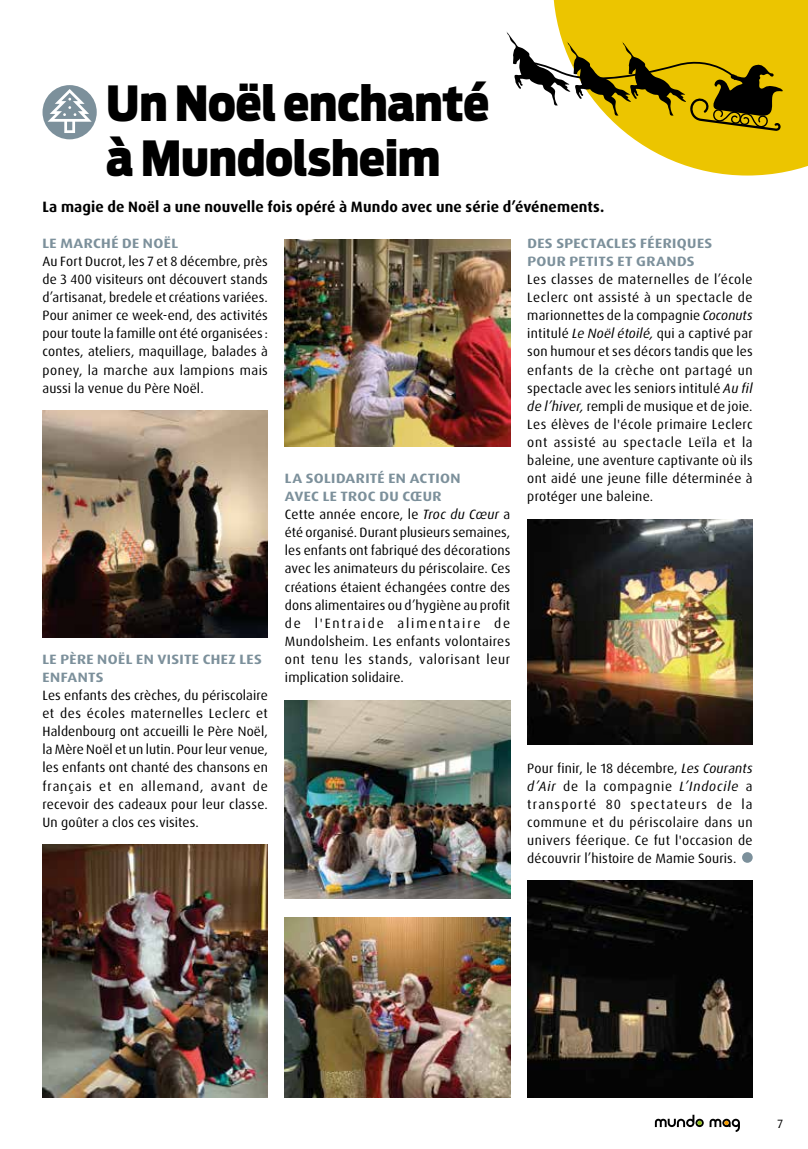
<style>
.page{position:relative;width:808px;height:1149px;background:#fff}
.page>*{position:absolute;margin:0;border:0;box-sizing:border-box;transform-origin:0 0}
.t1{font:900 48px/54.2px "Antenna Cond";letter-spacing:-.01em;color:#000}
.t2{font:700 15px "Dax Pro";letter-spacing:.01em;color:#000}
.t3{font:13.5px/18.1px "Dax Pro";letter-spacing:.015em;color:#000;text-align:justify}
.t4{font:700 expanded 13.5px/18.1px "Dax Pro";letter-spacing:.03em;color:#7c909b}
.t5{font:12px "Dax Pro";color:#000}
.s1{font-weight:700;font-stretch:expanded;color:#7c909b}
.s2{font-style:italic}
</style>
<div class="page">
<svg style="left:742px;top:851px;width:11px;height:11px"></svg>
<div style="left:43px;top:85px;width:54px;height:54px;background:#7c909b;border-radius:50%"></div>
<svg style="left:48px;top:89px;width:44px;height:44px"></svg>
<svg style="left:553px;top:0;width:255px;height:175px;fill:#ecc500"></svg>
<img style="left:43px;top:410px;width:225px;height:227px">
<img style="left:43px;top:844px;width:225px;height:253px">
<img style="left:527px;top:880px;width:226px;height:217px">
<img style="left:285px;top:917px;width:225px;height:180px">
<img style="left:527px;top:519px;width:226px;height:225px">
<img style="left:285px;top:700px;width:225px;height:198px">
<img style="left:285px;top:239px;width:225px;height:207px">
<svg style="left:506px;top:32px;width:278px;height:99px"></svg>
<svg style="left:655px;top:1114px;width:85px;height:17px"></svg>
<h1 class="t1" style="left:106px;top:77px;width:384px">Un Noël enchanté à Mundolsheim</h1>
<p class="t2" style="left:43px;top:197px;width:563px">La magie de Noël a une nouvelle fois opéré à Mundo avec une série d’événements.</p>
<p class="t4" style="left:43px;top:234px;width:137px">LE MARCHÉ DE NOËL</p>
<p class="t3" style="left:43px;top:252px;width:227px">Au Fort Ducrot, les 7 et 8 décembre, près de 3 400 visiteurs ont découvert stands d’artisanat, bredele et créations variées.<br>Pour animer ce week-end, des activités pour toute la famille ont été organisées : contes, ateliers, maquillage, balades à poney, la marche aux lampions mais aussi la venue du Père Noël.</p>
<p class="t4" style="left:43px;top:650px;width:221px">LE PÈRE NOËL EN VISITE CHEZ LES<br>ENFANTS</p>
<p class="t3" style="left:43px;top:686px;width:227px">Les enfants des crèches, du périscolaire et des écoles maternelles Leclerc et Haldenbourg ont accueilli le Père Noël, la Mère Noël et un lutin. Pour leur venue, les enfants ont chanté des chansons en français et en allemand, avant de recevoir des cadeaux pour leur classe.<br>Un goûter a clos ces visites.</p>
<p class="t3" style="left:285px;top:469px;width:227px;text-align:left"><span class="s1">LA SOLIDARITÉ EN ACTION<br>AVEC LE TROC DU CŒUR<br></span>Cette année encore, le <span class="s2">Troc du Cœur</span> a été organisé. Durant plusieurs semaines, les enfants ont fabriqué des décorations avec les animateurs du périscolaire. Ces créations étaient échangées contre des dons alimentaires ou d’hygiène au profit de l'Entraide alimentaire de Mundolsheim. Les enfants volontaires ont tenu les stands, valorisant leur implication solidaire.</p>
<p class="t4" style="left:527px;top:234px;width:186px">DES SPECTACLES FÉERIQUES<br>POUR PETITS ET GRANDS</p>
<p class="t3" style="left:527px;top:270px;width:227px">Les classes de maternelles de l’école Leclerc ont assisté à un spectacle de marionnettes de la compagnie <span class="s2">Coconuts </span>intitulé <span class="s2">Le Noël étoilé,</span> qui a captivé par son humour et ses décors tandis que les enfants de la crèche ont partagé un spectacle avec les seniors intitulé <span class="s2">Au fil de l’hiver,</span> rempli de musique et de joie.<br>Les élèves de l'école primaire Leclerc ont assisté au spectacle Leïla et la baleine, une aventure captivante où ils ont aidé une jeune fille déterminée à protéger une baleine.</p>
<p class="t3" style="left:527px;top:758px;width:227px">Pour finir, le 18 décembre, <span class="s2">Les Courants d’Air</span> de la compagnie <span class="s2">L’Indocile</span> a transporté 80 spectateurs de la commune et du périscolaire dans un univers féerique. Ce fut l'occasion de découvrir l’histoire de Mamie Souris.</p>
<p class="t5" style="left:777px;top:1115px;width:7px">7</p>
</div>
